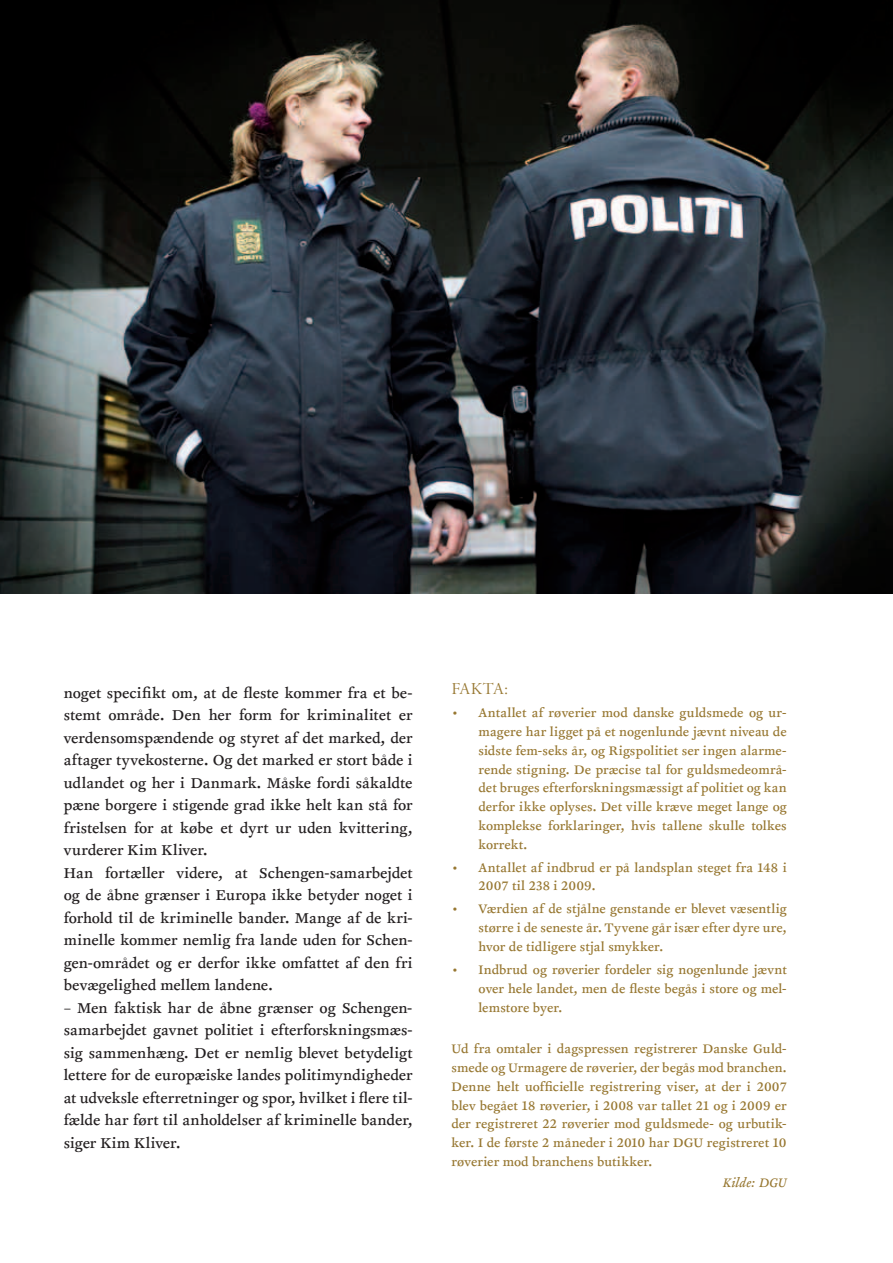
<style>
.page{position:relative;width:893px;height:1263px;background:#fff}
.page>*{position:absolute;margin:0;border:0;box-sizing:border-box;transform-origin:0 0}
.t1{font:16.5px/22.5px "Clifford Nine Roman LF";letter-spacing:.005em;color:#231f20}
.t2{font:16.5px "Adobe Garamond Titling";letter-spacing:.015em;color:#977731}
.t3{font:14.25px/18.8px "Clifford Nine Roman LF";letter-spacing:.01em;color:#977731;text-align:justify}
.t4{font:14.25px "Clifford Nine Italic Alt LF";letter-spacing:.015em;color:#977731}
</style>
<div class="page">
<img style="left:0;top:0;width:893px;height:593px">
<p class="t1" style="left:64px;top:682px;width:350px">noget specifikt om, at de fleste kommer fra et be&shy;stemt område. Den her form for kriminalitet er verdensomspændende og styret af det marked, der aftager tyvekosterne. Og det marked er stort både i udlandet og her i Danmark. Måske fordi såkaldte pæne borgere i stigende grad ikke helt kan stå for fristelsen for at købe et dyrt ur uden kvittering, vurderer Kim Kliver.<br>Han fortæller videre, at Schengen-samarbejdet og de åbne grænser i Europa ikke betyder noget i forhold til de kriminelle bander. Mange af de kri&shy;minelle kommer nemlig fra lande uden for Schen&shy;gen-området og er derfor ikke omfattet af den fri bevægelighed mellem landene.</p>
<p class="t1" style="left:64px;top:997px;width:350px;text-align:justify">– Men faktisk har de åbne grænser og Schengen&shy;samarbejdet gavnet politiet i efterforskningsmæs&shy;sig sammenhæng. Det er nemlig blevet betydeligt lettere for de europæiske landes politimyndigheder at udveksle efterretninger og spor, hvilket i flere til&shy;fælde har ført til anholdelser af kriminelle bander, siger Kim Kliver.</p>
<p class="t2" style="left:451px;top:680px;width:58px">Fakta:</p>
<p class="t3" style="left:478px;top:704px;width:310px;text-indent:-27px">• Antallet af røverier mod danske guldsmede og ur&shy;magere har ligget på et nogenlunde jævnt niveau de sidste fem-seks år, og Rigspolitiet ser ingen alarme&shy;rende stigning. De præcise tal for guldsmedeområ&shy;det bruges efterforskningsmæssigt af politiet og kan derfor ikke oplyses. Det ville kræve meget lange og komplekse forklaringer, hvis tallene skulle tolkes korrekt.</p>
<p class="t3" style="left:478px;top:858px;width:310px;text-indent:-27px">• Antallet af indbrud er på landsplan steget fra 148 i<br>2007 til 238 i 2009.</p>
<p class="t3" style="left:478px;top:900px;width:310px;text-indent:-27px">• Værdien af de stjålne genstande er blevet væsentlig større i de seneste år. Tyvene går især efter dyre ure, hvor de tidligere stjal smykker.</p>
<p class="t3" style="left:478px;top:961px;width:310px;text-indent:-27px">• Indbrud og røverier fordeler sig nogenlunde jævnt over hele landet, men de fleste begås i store og mel&shy;lemstore byer.</p>
<p class="t3" style="left:451px;top:1040px;width:337px">Ud fra omtaler i dagspressen registrerer Danske Guld&shy;smede og Urmagere de røverier, der begås mod branchen.<br>Denne helt uofficielle registrering viser, at der i 2007 blev begået 18 røverier, i 2008 var tallet 21 og i 2009 er der registreret 22 røverier mod guldsmede- og urbutik&shy;ker. I de første 2 måneder i 2010 har DGU registreret 10 røverier mod branchens butikker.</p>
<p class="t4" style="left:723px;top:1175px;width:65px">Kilde: DGU</p>
</div>
